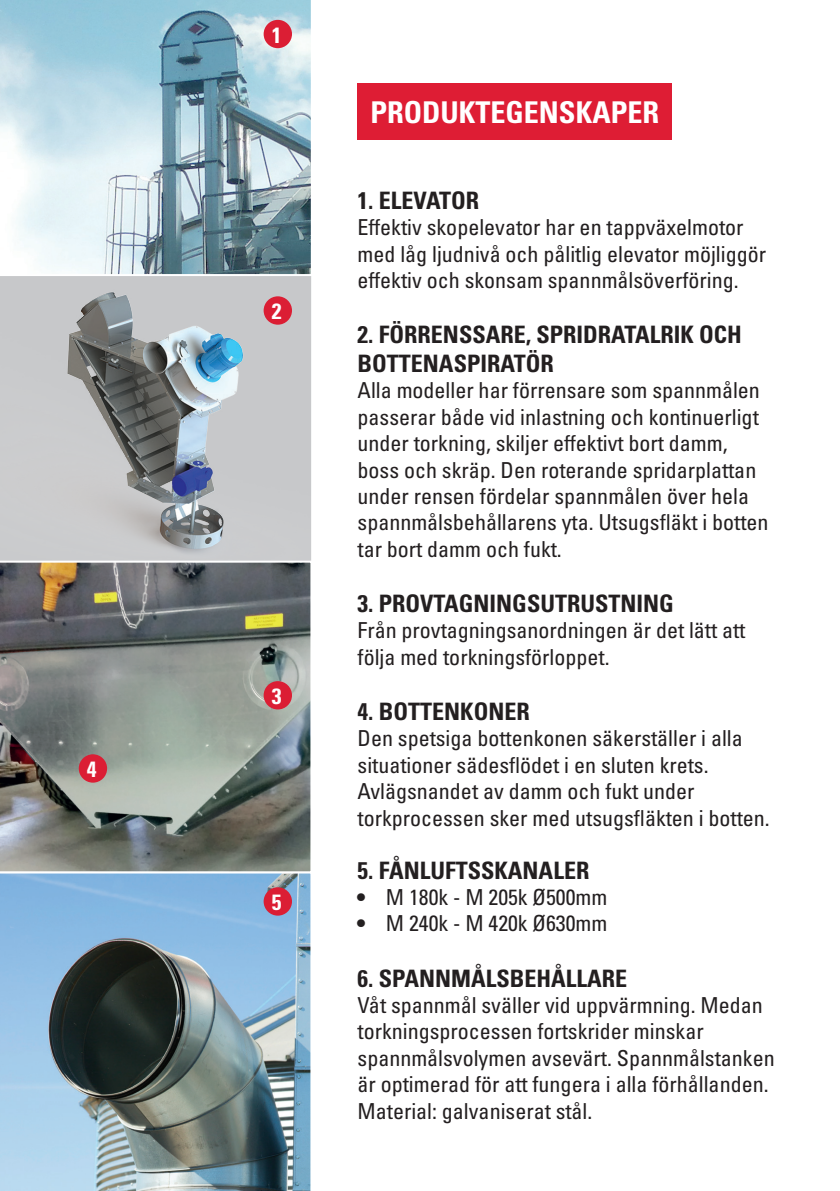
<style>
.page{position:relative;width:840px;height:1191px;background:#fff}
.page>*{position:absolute;margin:0;border:0;box-sizing:border-box;transform-origin:0 0}
.Punaotsikko_2020{font:30px "Univers LTCYR 67 Bold Cond";color:#fff}
.Taulukko_header{font:24px/28.8px "Univers LTCYR 67 Bold Cond";color:#231f20}
.Taulukko_leipis{font:condensed 22px/26.4px "Univers LTCYR 57";color:#231f20}
.Leipäteksti_pieni{font:22px "Univers LTCYR 67 Bold Cond";color:#fff}
</style>
<div class="page">
<img style="left:0;top:873px;width:311px;height:318px">
<svg style="left:0;top:276px;width:311px;height:284px;background:#b2b6b9"></svg>
<svg style="left:0;top:0;width:311px;height:275px;background:#a9c4cf"></svg>
<img style="left:0;top:560px;width:311px;height:312px">
<div style="left:263px;top:20px;width:29px;height:28px;background:#db1e34;border-radius:50%"></div>
<div style="left:263px;top:296px;width:29px;height:29px;background:#db1e34;border-radius:50%"></div>
<div style="left:263px;top:681px;width:29px;height:28px;background:#db1e34;border-radius:50%"></div>
<div style="left:263px;top:887px;width:29px;height:28px;background:#db1e34;border-radius:50%"></div>
<div style="left:79px;top:754px;width:28px;height:28px;background:#db1e34;border-radius:50%"></div>
<div style="left:357px;top:83px;width:314px;height:57px;background:#de1d34"></div>
<p class="Leipäteksti_pieni" style="left:87px;top:756px;width:11px">4</p>
<p class="Leipäteksti_pieni" style="left:271px;top:21px;width:11px">1</p>
<p class="Leipäteksti_pieni" style="left:271px;top:298px;width:11px">2</p>
<p class="Leipäteksti_pieni" style="left:271px;top:683px;width:11px">3</p>
<p class="Leipäteksti_pieni" style="left:271px;top:889px;width:11px">5</p>
<p class="Punaotsikko_2020" style="left:370px;top:94px;width:290px">PRODUKTEGENSKAPER</p>
<p class="Taulukko_header" style="left:357px;top:185px;width:123px">1. ELEVATOR</p>
<p class="Taulukko_leipis" style="left:357px;top:213px;width:410px">Effektiv skopelevator har en tappväxelmotor med låg ljudnivå och pålitlig elevator möjliggör effektiv och skonsam spannmålsöverföring.</p>
<p class="Taulukko_header" style="left:357px;top:320px;width:385px">2. FÖRRENSSARE, SPRIDRATALRIK OCH<br>BOTTENASPIRATÖR</p>
<p class="Taulukko_leipis" style="left:357px;top:377px;width:412px">Alla modeller har förrensare som spannmålen passerar både vid inlastning och kontinuerligt under torkning, skiljer effektivt bort damm, boss och skräp. Den roterande spridarplattan under rensen fördelar spannmålen över hela spannmålsbehållarens yta. Utsugsfläkt i botten tar bort damm och fukt.</p>
<p class="Taulukko_header" style="left:357px;top:588px;width:317px">3. PROVTAGNINGSUTRUSTNING</p>
<p class="Taulukko_leipis" style="left:357px;top:617px;width:389px">Från provtagningsanordningen är det lätt att följa med torkningsförloppet.</p>
<p class="Taulukko_header" style="left:357px;top:696px;width:174px">4. BOTTENKONER</p>
<p class="Taulukko_leipis" style="left:357px;top:725px;width:413px">Den spetsiga bottenkonen säkerställer i alla situationer sädesflödet i en sluten krets.<br>Avlägsnandet av damm och fukt under torkprocessen sker med utsugsfläkten i botten.</p>
<p class="Taulukko_header" style="left:357px;top:855px;width:233px">5. FÅNLUFTSSKANALER</p>
<p class="Taulukko_leipis" style="left:357px;top:883px;width:251px">• M 180k - M 205k Ø500mm</p>
<p class="Taulukko_leipis" style="left:357px;top:909px;width:251px">• M 240k - M 420k Ø630mm</p>
<p class="Taulukko_header" style="left:357px;top:963px;width:271px">6. SPANNMÅLSBEHÅLLARE</p>
<p class="Taulukko_leipis" style="left:357px;top:991px;width:418px">Våt spannmål sväller vid uppvärmning. Medan torkningsprocessen fortskrider minskar spannmålsvolymen avsevärt. Spannmålstanken är optimerad för att fungera i alla förhållanden.<br>Material: galvaniserat stål.</p>
</div>
